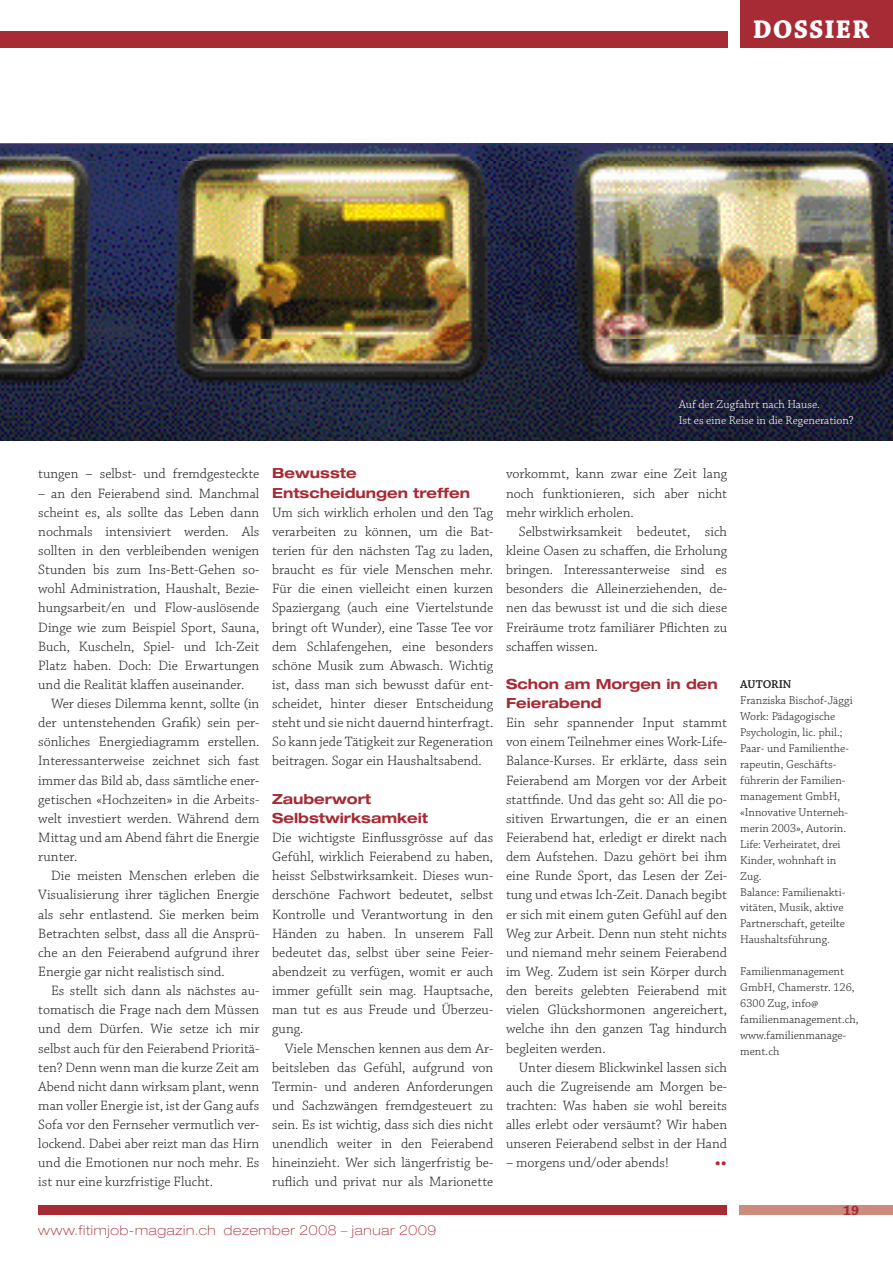
<style>
.page{position:relative;width:893px;height:1263px;background:#fff}
.page>*{position:absolute;margin:0;border:0;box-sizing:border-box;transform-origin:0 0}
.Rubrikentitel_Dossie{font:700 27px "Chaparral Pro";letter-spacing:.03em;color:#fff}
.Lauftext{font:300 14.25px/19.2px "Chaparral Pro";color:#231f20;text-align:justify}
.Pagina_rechts{font:700 14.25px "Chaparral Pro";color:#a72b35}
.Lauftext-2{font:700 14.25px "Chaparral Pro";color:#a72b35}
.Zwischentitel{font:700 expanded 13.95px/19.2px "Helvetica Neue";color:#a72b35}
.Fusszeile{font:100 expanded 13.5px "Helvetica Neue";letter-spacing:.05em;color:#a72b35}
.Autorenbeschrieb_lau{font:300 12px/15.9px "Chaparral Pro";color:#231f20}
.Bildlegende{font:300 12px/15.9px "Chaparral Pro";color:#fff}
.Autorenbeschrieb{font:600 12px "Chaparral Pro";letter-spacing:-.005em;color:#231f20}
</style>
<div class="page">
<div style="left:740px;top:1205px;width:153px;height:10px;background:#cb8c7d"></div>
<div style="left:38px;top:1205px;width:689px;height:10px;background:#a72b35"></div>
<div style="left:0;top:32px;width:727px;height:16px;background:#a72b35"></div>
<div style="left:740px;top:0;width:153px;height:48px;background:#a72b35"></div>
<img style="left:0;top:144px;width:893px;height:296px">
<p class="Rubrikentitel_Dossie" style="left:753px;top:14px;width:118px">DOSSIER</p>
<p class="Bildlegende" style="left:679px;top:397px;width:177px">Auf der Zugfahrt nach Hause.<br>Ist es eine Reise in die Regeneration?</p>
<p class="Lauftext" style="left:38px;top:465px;width:223px">tungen – selbst- und fremdgesteckte</p>
<p class="Lauftext" style="left:38px;top:484px;width:223px">– an den Feierabend sind. Manchmal scheint es, als sollte das Leben dann nochmals intensiviert werden. Als sollten in den verbleibenden wenigen Stunden bis zum Ins-Bett-Gehen so&shy;wohl Administration, Haushalt, Bezie&shy;hungsarbeit/en und Flow-auslösende Dinge wie zum Beispiel Sport, Sauna, Buch, Kuscheln, Spiel- und Ich-Zeit Platz haben. Doch: Die Erwartungen und die Realität klaffen auseinander.</p>
<p class="Lauftext" style="left:38px;top:694px;width:223px;text-indent:13px">Wer dieses Dilemma kennt, sollte (in der untenstehenden Grafik) sein per&shy;sönliches Energiediagramm erstellen.<br>Interessanterweise zeichnet sich fast immer das Bild ab, dass sämtliche ener&shy;getischen «Hochzeiten» in die Arbeits&shy;welt investiert werden. Während dem Mittag und am Abend fährt die Energie runter.</p>
<p class="Lauftext" style="left:38px;top:867px;width:223px;text-indent:13px">Die meisten Menschen erleben die Visualisierung ihrer täglichen Energie als sehr entlastend. Sie merken beim Betrachten selbst, dass all die Ansprü&shy;che an den Feierabend aufgrund ihrer Energie gar nicht realistisch sind.</p>
<p class="Lauftext" style="left:38px;top:981px;width:223px;text-indent:13px">Es stellt sich dann als nächstes au&shy;tomatisch die Frage nach dem Müssen und dem Dürfen. Wie setze ich mir selbst auch für den Feierabend Prioritä&shy;ten? Denn wenn man die kurze Zeit am Abend nicht dann wirksam plant, wenn man voller Energie ist, ist der Gang aufs Sofa vor den Fernseher vermutlich ver&shy;lockend. Dabei aber reizt man das Hirn und die Emotionen nur noch mehr. Es ist nur eine kurzfristige Flucht.</p>
<p class="Zwischentitel" style="left:272px;top:463px;width:199px">Bewusste<br>Entscheidungen treffen</p>
<p class="Lauftext" style="left:272px;top:503px;width:223px">Um sich wirklich erholen und den Tag verarbeiten zu können, um die Bat&shy;terien für den nächsten Tag zu laden, braucht es für viele Menschen mehr.<br>Für die einen vielleicht einen kurzen Spaziergang (auch eine Viertelstunde bringt oft Wunder), eine Tasse Tee vor dem Schlafengehen, eine besonders schöne Musik zum Abwasch. Wichtig ist, dass man sich bewusst dafür ent&shy;scheidet, hinter dieser Entscheidung steht und sie nicht dauernd hinterfragt.<br>So kann jede Tätigkeit zur Regeneration beitragen. Sogar ein Haushaltsabend.</p>
<p class="Zwischentitel" style="left:272px;top:789px;width:158px">Zauberwort<br>Selbstwirksamkeit</p>
<p class="Lauftext" style="left:272px;top:828px;width:223px">Die wichtigste Einflussgrösse auf das Gefühl, wirklich Feierabend zu haben, heisst Selbstwirksamkeit. Dieses wun&shy;derschöne Fachwort bedeutet, selbst Kontrolle und Verantwortung in den Händen zu haben. In unserem Fall bedeutet das, selbst über seine Feier&shy;abendzeit zu verfügen, womit er auch immer gefüllt sein mag. Hauptsache, man tut es aus Freude und Überzeu&shy;gung.</p>
<p class="Lauftext" style="left:272px;top:1039px;width:223px;text-indent:13px">Viele Menschen kennen aus dem Ar&shy;beitsleben das Gefühl, aufgrund von Termin- und anderen Anforderungen und Sachzwängen fremdgesteuert zu sein. Es ist wichtig, dass sich dies nicht unendlich weiter in den Feierabend hineinzieht. Wer sich längerfristig be&shy;ruflich und privat nur als Marionette</p>
<p class="Lauftext" style="left:506px;top:465px;width:223px">vorkommt, kann zwar eine Zeit lang noch funktionieren, sich aber nicht mehr wirklich erholen.</p>
<p class="Lauftext" style="left:506px;top:522px;width:223px;text-indent:13px">Selbstwirksamkeit bedeutet, sich kleine Oasen zu schaffen, die Erholung bringen. Interessanterweise sind es besonders die Alleinerziehenden, de&shy;nen das bewusst ist und die sich diese Freiräume trotz familiärer Pflichten zu schaffen wissen.</p>
<p class="Zwischentitel" style="left:506px;top:674px;width:213px">Schon am Morgen in den<br>Feierabend</p>
<p class="Lauftext" style="left:506px;top:714px;width:223px">Ein sehr spannender Input stammt von einem Teilnehmer eines Work-Life-Balance-Kurses. Er erklärte, dass sein Feierabend am Morgen vor der Arbeit stattfinde. Und das geht so: All die po&shy;sitiven Erwartungen, die er an einen Feierabend hat, erledigt er direkt nach dem Aufstehen. Dazu gehört bei ihm eine Runde Sport, das Lesen der Zei&shy;tung und etwas Ich-Zeit. Danach begibt er sich mit einem guten Gefühl auf den Weg zur Arbeit. Denn nun steht nichts und niemand mehr seinem Feierabend im Weg. Zudem ist sein Körper durch den bereits gelebten Feierabend mit vielen Glückshormonen angereichert, welche ihn den ganzen Tag hindurch begleiten werden.</p>
<p class="Lauftext" style="left:506px;top:1058px;width:223px;text-indent:13px">Unter diesem Blickwinkel lassen sich auch die Zugreisende am Morgen be&shy;trachten: Was haben sie wohl bereits alles erlebt oder versäumt? Wir haben unseren Feierabend selbst in der Hand</p>
<p class="Lauftext" style="left:506px;top:1154px;width:164px">– morgens und/oder abends!</p>
<p class="Lauftext-2" style="left:715px;top:1154px;width:13px">••</p>
<p class="Fusszeile" style="left:38px;top:1222px;width:399px">www.fitimjob-magazin.ch dezember 2008 – januar 2009</p>
<p class="Autorenbeschrieb" style="left:740px;top:678px;width:53px">AUTORIN</p>
<p class="Autorenbeschrieb_lau" style="left:740px;top:693px;width:114px">Franziska Bischof-Jäggi</p>
<p class="Autorenbeschrieb_lau" style="left:740px;top:709px;width:110px">Work: Pädagogische<br>Psychologin, lic. phil.;<br>Paar- und Familienthe&shy;rapeutin, Geschäfts&shy;führerin der Familien&shy;management GmbH, «Innovative Unterneh&shy;merin 2003», Autorin.</p>
<p class="Autorenbeschrieb_lau" style="left:740px;top:836px;width:102px">Life: Verheiratet, drei<br>Kinder, wohnhaft in<br>Zug.</p>
<p class="Autorenbeschrieb_lau" style="left:740px;top:884px;width:107px">Balance: Familienakti&shy;vitäten, Musik, aktive<br>Partnerschaft, geteilte<br>Haushaltsführung.</p>
<p class="Autorenbeschrieb_lau" style="left:740px;top:964px;width:120px">Familienmanagement<br>GmbH, Chamerstr. 126,<br>6300 Zug, info@ familienmanagement.ch, www.familienmanage&shy;ment.ch</p>
<p class="Pagina_rechts" style="left:843px;top:1202px;width:18px">19</p>
</div>
